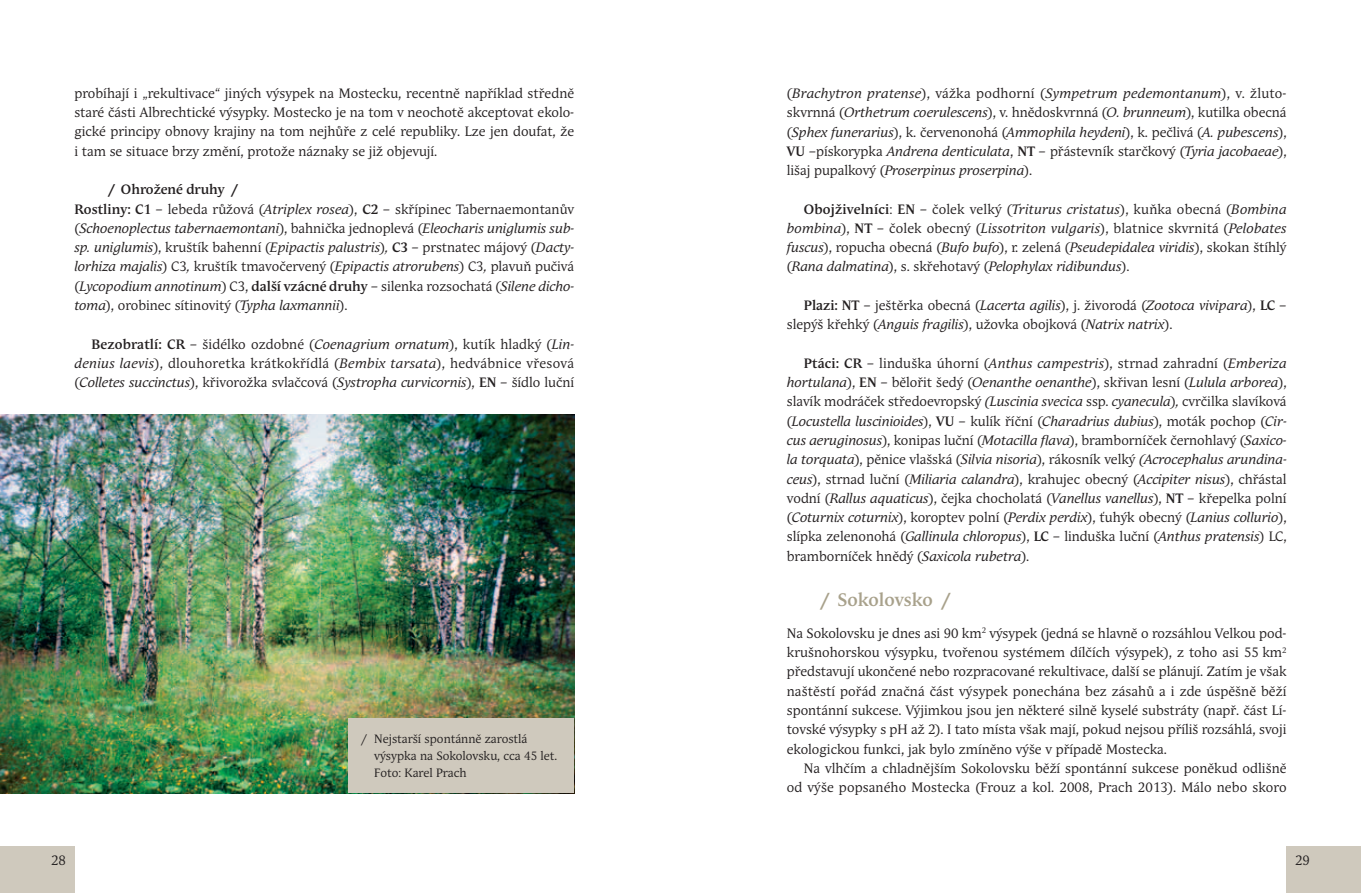
<style>
.page{position:relative;width:1361px;height:893px;background:#fff}
.page>*{position:absolute;margin:0;border:0;box-sizing:border-box;transform-origin:0 0}
.t1{font:700 18px "Andulka Book Pro";color:#a8a18b}
.t2{font:13.5px/19.4px "Andulka Book Pro";color:#231f20;text-align:justify}
.t3{font:italic 13.5px/19.4px "Andulka Book Pro";color:#231f20;text-align:justify}
.t4{font:12px/17.2px "Andulka Book Pro";color:#231f20}
.s1{font-weight:700;font-style:normal}
.s2{font-style:normal}
.s3{font-weight:700}
.s4{font-style:italic}
</style>
<div class="page">
<div style="left:1286px;top:846px;width:75px;height:47px;background:#cfc9bd"></div>
<div style="left:0;top:846px;width:74px;height:47px;background:#cfc9bd"></div>
<img style="left:0;top:415px;width:574px;height:378px">
<div style="left:349px;top:719px;width:225px;height:74px;background:#cfc9bd"></div>
<p class="t2" style="left:74px;top:84px;width:501px">probíhají i „rekultivace“ jiných výsypek na Mostecku, recentně například středně staré části Albrechtické výsypky. Mostecko je na tom v neochotě akceptovat ekolo&shy;gické principy obnovy krajiny na tom nejhůře z celé republiky. Lze jen doufat, že i tam se situace brzy změní, protože náznaky se již objevují.</p>
<p class="t3" style="left:74px;top:180px;width:501px;text-align:left;text-indent:34px"><span class="s1">/ Ohrožené druhy /<br>Rostliny: C1</span> <span class="s2">– lebeda růžová (</span>Atriplex rosea<span class="s2">),</span> <span class="s1">C2</span> <span class="s2">– skřípinec Tabernaemontanův (</span>Schoenoplectus tabernaemontani<span class="s2">), bahnička jednoplevá (</span>Eleocharis uniglumis sub&shy;sp. uniglumis<span class="s2">), kruštík bahenní (</span>Epipactis palustris<span class="s2">)</span>, <span class="s1">C3</span> <span class="s2">– prstnatec májový (</span>Dacty&shy;lorhiza majalis<span class="s2">) C3</span>, <span class="s2">kruštík tmavočervený (</span>Epipactis atrorubens<span class="s2">) C3</span>, <span class="s2">plavuň pučivá (</span>Lycopodium annotinum<span class="s2">) C3,</span> <span class="s1">další vzácné druhy</span> <span class="s2">– silenka rozsochatá (</span>Silene dicho&shy;toma<span class="s2">), orobinec sítinovitý (</span>Typha laxmannii<span class="s2">).</span></p>
<p class="t2" style="left:74px;top:334px;width:501px;text-indent:17px"><span class="s3">Bezobratlí: CR</span> – šidélko ozdobné (<span class="s4">Coenagrium ornatum</span>), kutík hladký (<span class="s4">Lin&shy;denius laevis</span>), dlouhoretka krátkokřídlá (<span class="s4">Bembix tarsata</span>), hedvábnice vřesová (<span class="s4">Colletes succinctus</span>), křivorožka svlačcová (<span class="s4">Systropha curvicornis</span>), <span class="s3">EN</span> – šídlo luční</p>
<p class="t4" style="left:374px;top:730px;width:185px;text-indent:-13px">/ Nejstarší spontánně zarostlá výsypka na Sokolovsku, cca 45 let.<br>Foto: Karel Prach</p>
<p class="t3" style="left:787px;top:84px;width:501px"><span class="s2">(</span>Brachytron pratense<span class="s2">), vážka podhorní (</span>Sympetrum pedemontanum<span class="s2">), v. žluto&shy;skvrnná (</span>Orthetrum coerulescens<span class="s2">), v. hnědoskvrnná (</span>O. brunneum<span class="s2">), kutilka obecná (</span>Sphex funerarius<span class="s2">), k. červenonohá (</span>Ammophila heydeni<span class="s2">), k. pečlivá (</span>A. pubescens<span class="s2">), </span><span class="s1">VU</span> <span class="s2">–pískorypka</span> Andrena denticulata<span class="s2">,</span> <span class="s1">NT</span> <span class="s2">– přástevník starčkový (</span>Tyria jacobaeae<span class="s2">), lišaj pupalkový (</span>Proserpinus proserpina<span class="s2">).</span></p>
<p class="t3" style="left:787px;top:199px;width:501px;text-indent:17px"><span class="s1">Obojživelníci</span><span class="s2">:</span> <span class="s1">EN</span> <span class="s2">– čolek velký (</span>Triturus cristatus<span class="s2">), kuňka obecná (</span>Bombina bombina<span class="s2">),</span> <span class="s1">NT</span> <span class="s2">– čolek obecný (</span>Lissotriton vulgaris<span class="s2">), blatnice skvrnitá (</span>Pelobates fuscus<span class="s2">), ropucha obecná (</span>Bufo bufo<span class="s2">), r. zelená (</span>Pseudepidalea viridis<span class="s2">), skokan štíhlý (</span>Rana dalmatina<span class="s2">), s. skřehotavý (</span>Pelophylax ridibundus<span class="s2">).</span></p>
<p class="t2" style="left:787px;top:296px;width:501px;text-indent:17px"><span class="s3">Plazi: NT</span> – ještěrka obecná (<span class="s4">Lacerta agilis</span>), j. živorodá (<span class="s4">Zootoca vivipara</span>), <span class="s3">LC</span> – slepýš křehký (<span class="s4">Anguis fragilis</span>), užovka obojková (<span class="s4">Natrix natrix</span>).</p>
<p class="t2" style="left:787px;top:354px;width:501px;text-indent:17px"><span class="s3">Ptáci: CR</span> – linduška úhorní (<span class="s4">Anthus campestris</span>), strnad zahradní (<span class="s4">Emberiza hortulana</span>), <span class="s3">EN</span> – bělořit šedý (<span class="s4">Oenanthe oenanthe</span>), skřivan lesní (<span class="s4">Lulula arborea</span>), slavík modráček středoevropský <span class="s4">(Luscinia svecica</span> ssp. <span class="s4">cyanecula</span>)<span class="s4">,</span> cvrčilka slavíková (<span class="s4">Locustella luscinioides</span>), <span class="s3">VU</span> – kulík říční (<span class="s4">Charadrius dubius</span>), moták pochop (<span class="s4">Cir&shy;cus aeruginosus</span>), konipas luční (<span class="s4">Motacilla flava</span>), bramborníček černohlavý (<span class="s4">Saxico&shy;la torquata</span>), pěnice vlašská (<span class="s4">Silvia nisoria</span>), rákosník velký <span class="s4">(Acrocephalus arundina&shy;ceus</span>), strnad luční (<span class="s4">Miliaria calandra</span>), krahujec obecný (<span class="s4">Accipiter nisus</span>), chřástal vodní (<span class="s4">Rallus aquaticus</span>), čejka chocholatá (<span class="s4">Vanellus vanellus</span>), <span class="s3">NT</span> – křepelka polní (<span class="s4">Coturnix coturnix</span>), koroptev polní (<span class="s4">Perdix perdix</span>), ťuhýk obecný (<span class="s4">Lanius collurio</span>), slípka zelenonohá (<span class="s4">Gallinula chloropus</span>), <span class="s3">LC</span> – linduška luční (<span class="s4">Anthus pratensis</span>) LC, bramborníček hnědý (<span class="s4">Saxicola rubetra</span>).</p>
<h1 class="t1" style="left:821px;top:589px;width:130px">/ Sokolovsko /</h1>
<p class="t2" style="left:787px;top:624px;width:501px">Na Sokolovsku je dnes asi 90 km<sup>2</sup> výsypek (jedná se hlavně o rozsáhlou Velkou pod&shy;krušnohorskou výsypku, tvořenou systémem dílčích výsypek), z toho asi 55 km<sup>2 </sup>představují ukončené nebo rozpracované rekultivace, další se plánují. Zatím je však naštěstí pořád značná část výsypek ponechána bez zásahů a i zde úspěšně běží spontánní sukcese. Výjimkou jsou jen některé silně kyselé substráty (např. část Lí&shy;tovské výsypky s pH až 2). I tato místa však mají, pokud nejsou příliš rozsáhlá, svoji ekologickou funkci, jak bylo zmíněno výše v případě Mostecka.</p>
<p class="t2" style="left:787px;top:758px;width:501px;text-align:right">Na vlhčím a chladnějším Sokolovsku běží spontánní sukcese poněkud odlišně od výše popsaného Mostecka (Frouz a kol. 2008, Prach 2013). Málo nebo skoro</p>
<p class="t2" style="left:51px;top:851px;width:16px">28</p>
<p class="t2" style="left:1295px;top:851px;width:16px">29</p>
</div>
